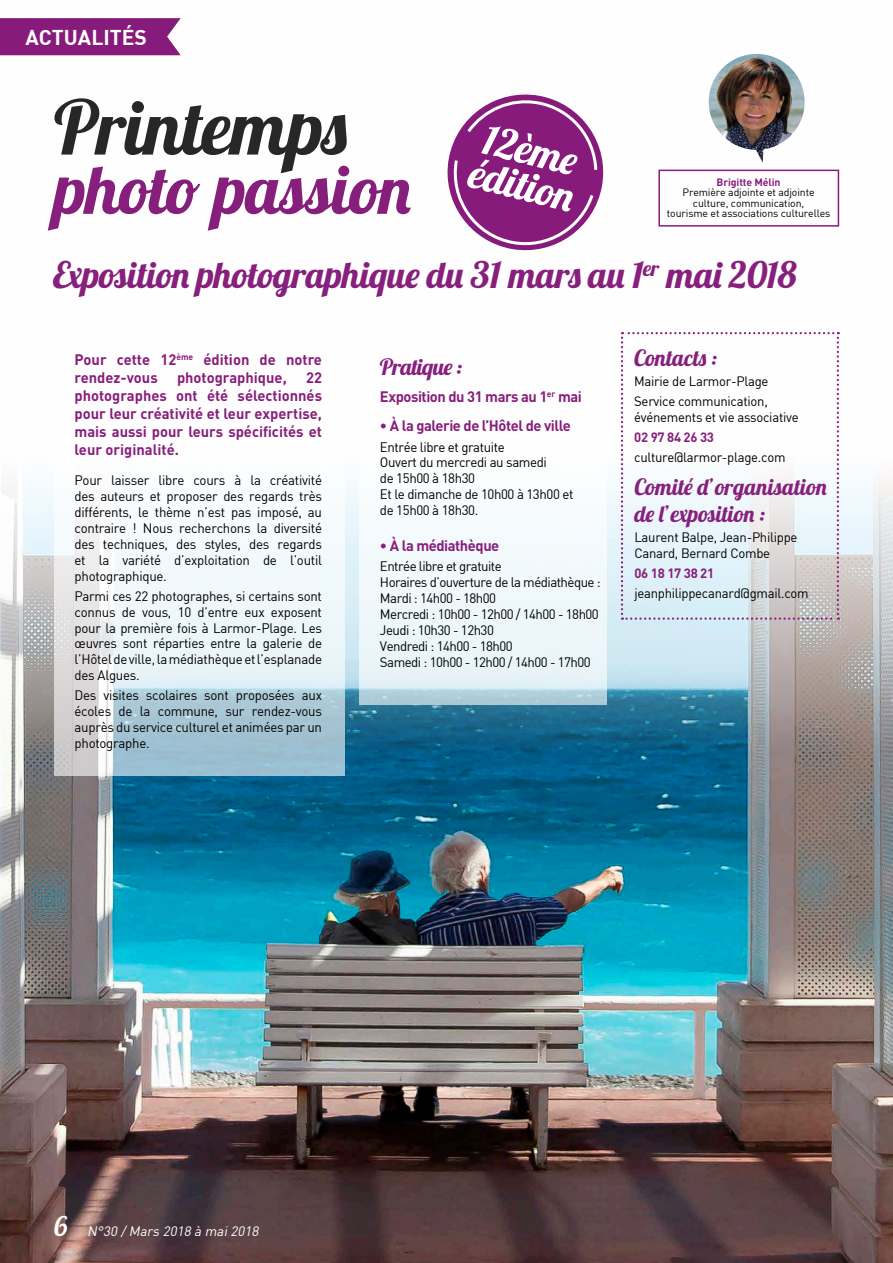
<style>
.page{position:relative;width:893px;height:1263px;background:#fff}
.page>*{position:absolute;margin:0;border:0;box-sizing:border-box;transform-origin:0 0}
.t1{font:75px "Lobster 1.4";color:#272727}
.t2{font:67.5px "Lobster 1.4";letter-spacing:.015em;color:#871f7c}
.t3{font:36.45px "Lobster 1.4";letter-spacing:-.01em;color:#871f7c}
.t4{font:22.5px/27px "Lobster 1.4";letter-spacing:.025em;color:#871f7c}
.t5{font:22.5px "Lobster 1.4";letter-spacing:-.03em;color:#871f7c}
.t6{font:22.5px "Lobster 1.4";color:#871f7c}
.t7{font:21px "DIN Bold";color:#fff}
.t8{font:700 15px/18px "DIN";color:#871f7c}
.t9{font:700 15px "DIN";letter-spacing:-.03em;color:#871f7c}
.t10{font:13.5px/15.9px "DIN";letter-spacing:-.03em;color:#000;text-align:justify}
.t11{font:italic 13.5px "DIN";color:#fff}
.t12{font:13.35px/20.1px "DIN";letter-spacing:-.02em;color:#000}
.t13{font:700 13.35px "DIN";letter-spacing:-.02em;color:#871f7c}
.t14{font:10.5px/10.4px "DIN";letter-spacing:-.01em;color:#000;text-align:center}
.t15{font:700 10.5px "DIN";letter-spacing:-.01em;color:#871f7c}
.s1{font-family:"Lobster 1.4";font-style:normal;font-size:27px}
</style>
<div class="page">
<img style="left:0;top:53px;width:893px;height:1210px">
<svg style="left:359px;top:332px;width:248px;height:372px"></svg>
<svg style="left:54px;top:332px;width:291px;height:444px"></svg>
<svg style="left:621px;top:332px;width:218px;height:288px"></svg>
<svg style="left:441px;top:88px;width:168px;height:168px"></svg>
<div style="left:0;top:18px;width:181px;height:37px;background:#871b7c"></div>
<div style="left:658px;top:170px;width:181px;height:57px;border:2px solid #871f7c"></div>
<img style="left:709px;top:54px;width:96px;height:96px">
<h3 class="t7" style="left:26px;top:23px;width:123px">ACTUALITÉS</h3>
<h1 class="t1" style="left:54px;top:80px;width:294px">Printemps</h1>
<h2 class="t2" style="left:54px;top:146px;width:358px">photo passion</h2>
<p class="t15" style="left:717px;top:175px;width:66px">Brigitte Mélin</p>
<p class="t14" style="left:667px;top:187px;width:165px">Première adjointe et adjointe culture, communication,<br>tourisme et associations culturelles</p>
<h3 class="t3" style="left:53px;top:252px;width:745px">Exposition photographique du 31 mars au 1<sup>er</sup> mai 2018</h3>
<p class="t8" style="left:75px;top:350px;width:249px">Pour cette 12<sup>ème</sup> édition de notre rendez-vous</p>
<p class="t8" style="left:75px;top:368px;width:249px;text-align:justify;text-indent:232px">22 photographes ont été sélectionnés pour leur créativité et leur expertise, mais aussi pour leurs spécificités et leur originalité.</p>
<p class="t8" style="left:177px;top:368px;width:111px">photographique,</p>
<p class="t10" style="left:75px;top:472px;width:249px">Pour laisser libre cours à la créativité des auteurs et proposer des regards très différents, le thème n’est pas imposé, au contraire ! Nous recherchons la diversité des techniques, des styles, des regards et la variété d’exploitation de l’outil photographique.</p>
<p class="t10" style="left:75px;top:588px;width:249px">Parmi ces 22 photographes, si certains sont connus de vous, 10 d’entre eux exposent pour la première fois à Larmor-Plage. Les œuvres sont réparties entre la galerie de l’Hôtel de ville, la médiathèque et l’esplanade des Algues.</p>
<p class="t10" style="left:75px;top:687px;width:249px">Des visites scolaires sont proposées aux écoles de la commune, sur rendez-vous auprès du service culturel et animées par un photographe.</p>
<h3 class="t5" style="left:380px;top:353px;width:84px">Pratique :</h3>
<p class="t9" style="left:380px;top:386px;width:203px">Exposition du 31 mars au 1<sup>er</sup> mai</p>
<p class="t9" style="left:380px;top:416px;width:192px">• À la galerie de l’Hôtel de ville</p>
<p class="t10" style="left:380px;top:438px;width:195px;text-align:left">Entrée libre et gratuite<br>Ouvert du mercredi au samedi<br>de 15h00 à 18h30<br>Et le dimanche de 10h00 à 13h00 et de 15h00 à 18h30.</p>
<p class="t9" style="left:380px;top:536px;width:121px">• À la médiathèque</p>
<p class="t10" style="left:380px;top:558px;width:222px;text-align:left">Entrée libre et gratuite<br>Horaires d’ouverture de la médiathèque :<br>Mardi : 14h00 - 18h00<br>Mercredi : 10h00 - 12h00 / 14h00 - 18h00<br>Jeudi : 10h30 - 12h30<br>Vendredi : 14h00 - 18h00<br>Samedi : 10h00 - 12h00 / 14h00 - 17h00</p>
<h3 class="t6" style="left:634px;top:343px;width:84px">Contacts :</h3>
<p class="t12" style="left:634px;top:371px;width:136px">Mairie de Larmor-Plage<br>Service communication,</p>
<p class="t12" style="left:634px;top:407px;width:166px">événements et vie associative</p>
<p class="t13" style="left:634px;top:428px;width:81px">02 97 84 26 33</p>
<p class="t12" style="left:634px;top:447px;width:153px">culture@larmor-plage.com</p>
<h3 class="t4" style="left:634px;top:473px;width:194px">Comité d’organisation de l’exposition :</h3>
<p class="t12" style="left:634px;top:529px;width:165px;line-height:15.9px">Laurent Balpe, Jean-Philippe<br>Canard, Bernard Combe</p>
<p class="t13" style="left:634px;top:564px;width:81px">06 18 17 38 21</p>
<p class="t12" style="left:634px;top:583px;width:176px">jeanphilippecanard@gmail.com</p>
<p class="t11" style="left:54px;top:1223px;width:209px"><span class="s1">6</span> N°30 /Mars 2018 à mai2018</p>
</div>
